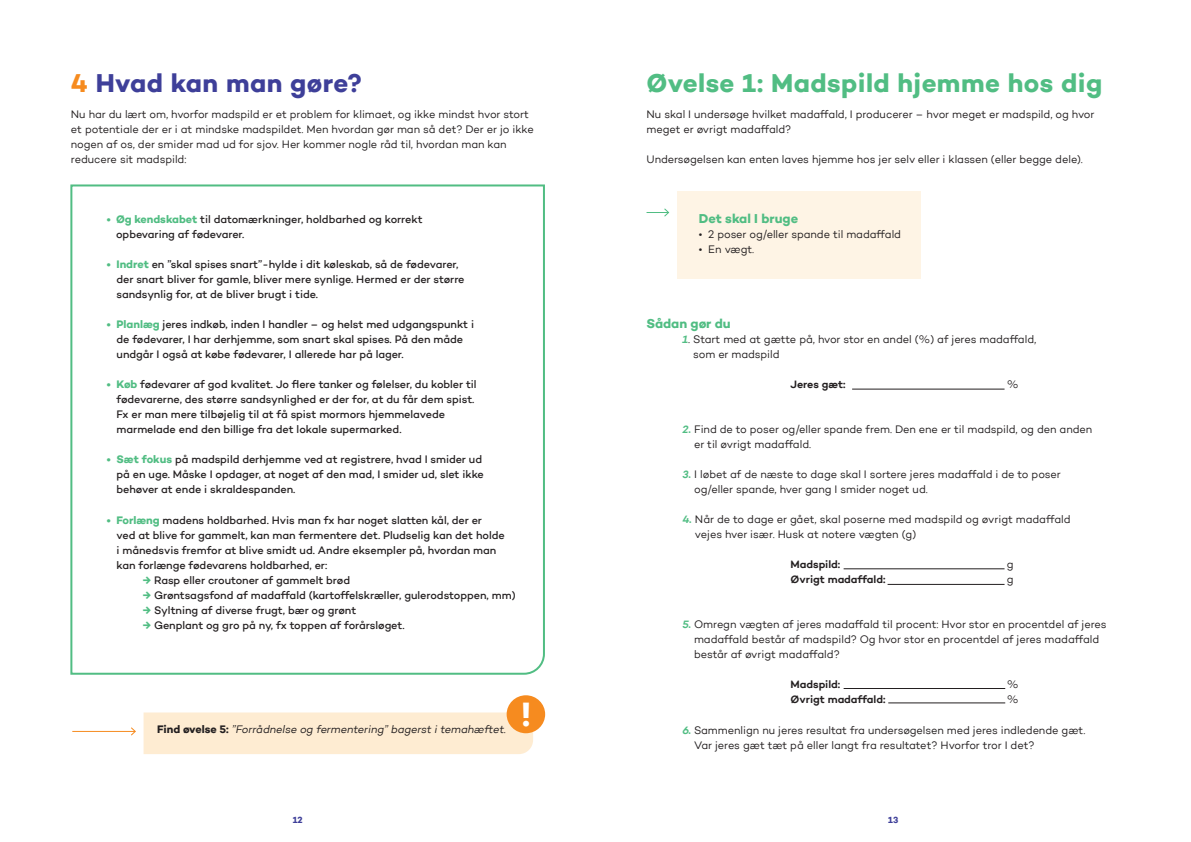
<style>
.page{position:relative;width:1191px;height:842px;background:#fff}
.page>*{position:absolute;margin:0;border:0;box-sizing:border-box;transform-origin:0 0}
.t1{font:700 34px "Campton";color:#fff}
.t2{font:700 26px "Campton";letter-spacing:.015em;color:#51bd83}
.t3{font:700 26px "Campton";letter-spacing:.015em;color:#3e3f99}
.t4{font:700 13px "Campton";letter-spacing:-.005em;color:#51bd83}
.t5{font:500 11px/15px "Campton";letter-spacing:-.005em;color:#231f20}
.t6{font:11px/15px "Campton";letter-spacing:-.005em;color:#231f20}
.t7{font:600 11px "Campton";letter-spacing:-.005em;color:#231f20}
.t8{font:italic 11px "Campton";letter-spacing:-.01em;color:#231f20}
.t9{font:700 9px "Campton";color:#3e3f99}
.s1{color:#f68b1f}
.s2{font-weight:700;color:#51bd83}
.s3{font-weight:700;font-style:normal}
.s4{font-weight:600;font-style:italic;color:#51bd83}
</style>
<div class="page">
<svg style="left:70px;top:184px;width:475px;height:491px"></svg>
<hr style="left:72px;top:731px;width:63px;height:1px;background:#f68b1f">
<svg style="left:130px;top:727px;width:6px;height:9px"></svg>
<div style="left:144px;top:712px;width:389px;height:42px;background:#feecd2"></div>
<div style="left:506px;top:695px;width:39px;height:38px;background:#f68b1f;border-radius:50%"></div>
<div style="left:677px;top:191px;width:243px;height:88px;background:#fef4e5"></div>
<svg style="left:646px;top:208px;width:24px;height:9px"></svg>
<hr style="left:852px;top:389px;width:152px;height:1px;background:#231f20">
<hr style="left:843px;top:568px;width:161px;height:1px;background:#231f20">
<hr style="left:887px;top:584px;width:117px;height:1px;background:#231f20">
<hr style="left:843px;top:688px;width:162px;height:1px;background:#231f20">
<hr style="left:888px;top:702px;width:117px;height:1px;background:#231f20">
<h2 class="t3" style="left:71px;top:66px;width:292px"><span class="s1">4</span> Hvad kan man gøre?</h2>
<p class="t6" style="left:71px;top:107px;width:464px">Nu har du lært om, hvorfor madspild er et problem for klimaet, og ikke mindst hvor stort et potentiale der er i at mindske madspildet. Men hvordan gør man så det? Der er jo ikke nogen af os, der smider mad ud for sjov. Her kommer nogle råd til, hvordan man kan reducere sit madspild:</p>
<p class="t5" style="left:116px;top:212px;width:308px;text-indent:-9px"><span class="s2">• Øg kendskabet</span> til datomærkninger, holdbarhed og korrekt opbevaring af fødevarer.</p>
<p class="t5" style="left:116px;top:257px;width:350px;text-indent:-10px"><span class="s2">• Indret</span> en ”skal spises snart”-hylde i dit køleskab, så de fødevarer, der snart bliver for gamle, bliver mere synlige. Hermed er der større sandsynlig for, at de bliver brugt i tide.</p>
<p class="t5" style="left:116px;top:317px;width:359px;text-indent:-10px"><span class="s2">• Planlæg</span> jeres indkøb, inden I handler – og helst med udgangspunkt i de fødevarer, I har derhjemme, som snart skal spises. På den måde undgår I også at købe fødevarer, I allerede har på lager.</p>
<p class="t5" style="left:116px;top:377px;width:362px;text-indent:-10px"><span class="s2">• Køb</span> fødevarer af god kvalitet. Jo flere tanker og følelser, du kobler til fødevarerne, des større sandsynlighed er der for, at du får dem spist.<br>Fx er man mere tilbøjelig til at få spist mormors hjemmelavede marmelade end den billige fra det lokale supermarked.</p>
<p class="t5" style="left:116px;top:452px;width:369px;text-indent:-10px"><span class="s2">• Sæt fokus</span> på madspild derhjemme ved at registrere, hvad I smider ud på en uge. Måske I opdager, at noget af den mad, I smider ud, slet ikke behøver at ende i skraldespanden.</p>
<p class="t5" style="left:116px;top:512px;width:390px;text-indent:-10px"><span class="s2">• Forlæng</span> madens holdbarhed. Hvis man fx har noget slatten kål, der er<br>ved at blive for gammelt, kan man fermentere det. Pludselig kan det holde i månedsvis fremfor at blive smidt ud. Andre eksempler på, hvordan man kan forlænge fødevarens holdbarhed, er:</p>
<p class="t5" style="left:143px;top:572px;width:209px"><span class="s2">→</span> Rasp eller croutoner af gammelt brød</p>
<p class="t5" style="left:143px;top:587px;width:374px"><span class="s2">→</span> Grøntsagsfond af madaffald (kartoffelskræller, gulerodstoppen, mm)</p>
<p class="t5" style="left:143px;top:602px;width:215px"><span class="s2">→</span> Syltning af diverse frugt, bær og grønt</p>
<p class="t5" style="left:143px;top:617px;width:263px"><span class="s2">→</span> Genplant og gro på ny, fx toppen af forårsløget.</p>
<p class="t8" style="left:157px;top:723px;width:350px"><span class="s3">Find øvelse 5:</span> ”Forrådnelse og fermentering” bagerst i temahæftet.</p>
<h1 class="t1" style="left:521px;top:693px;width:12px">!</h1>
<h2 class="t2" style="left:646px;top:66px;width:457px">Øvelse 1: Madspild hjemme hos dig</h2>
<p class="t6" style="left:646px;top:107px;width:449px">Nu skal I undersøge hvilket madaffald, I producerer – hvor meget er madspild, og hvor meget er øvrigt madaffald?</p>
<p class="t6" style="left:646px;top:152px;width:438px">Undersøgelsen kan enten laves hjemme hos jer selv eller i klassen (eller begge dele).</p>
<p class="t4" style="left:699px;top:211px;width:101px">Det skal I bruge</p>
<p class="t6" style="left:699px;top:227px;width:204px">• 2 poser og/eller spande til madaffald</p>
<p class="t6" style="left:699px;top:242px;width:57px">• En vægt.</p>
<p class="t4" style="left:646px;top:316px;width:86px">Sådan gør du</p>
<p class="t6" style="left:693px;top:332px;width:344px;text-indent:-11px"><span class="s4">1</span>. Start med at gætte på, hvor stor en andel (%) af jeres madaffald, som er madspild</p>
<p class="t7" style="left:790px;top:378px;width:57px">Jeres gæt:</p>
<p class="t6" style="left:1006px;top:377px;width:13px">%</p>
<p class="t6" style="left:694px;top:422px;width:399px;text-indent:-12px"><span class="s4">2.</span> Find de to poser og/eller spande frem. Den ene er til madspild, og den anden er til øvrigt madaffald.</p>
<p class="t6" style="left:694px;top:467px;width:368px;text-indent:-12px"><span class="s4">3.</span> I løbet af de næste to dage skal I sortere jeres madaffald i de to poser og/eller spande, hver gang I smider noget ud.</p>
<p class="t6" style="left:695px;top:512px;width:377px;text-indent:-12px"><span class="s4">4.</span> Når de to dage er gået, skal poserne med madspild og øvrigt madaffald vejes hver især. Husk at notere vægten (g)</p>
<p class="t7" style="left:790px;top:558px;width:51px">Madspild:</p>
<p class="t6" style="left:1006px;top:557px;width:8px">g</p>
<p class="t7" style="left:790px;top:573px;width:96px">Øvrigt madaffald:</p>
<p class="t6" style="left:1006px;top:572px;width:8px">g</p>
<p class="t6" style="left:694px;top:617px;width:414px;text-indent:-11px"><span class="s4">5.</span> Omregn vægten af jeres madaffald til procent: Hvor stor en procentdel af jeres madaffald består af madspild? Og hvor stor en procentdel af jeres madaffald består af øvrigt madaffald?</p>
<p class="t7" style="left:790px;top:678px;width:51px">Madspild:</p>
<p class="t6" style="left:1006px;top:677px;width:13px">%</p>
<p class="t7" style="left:790px;top:693px;width:96px">Øvrigt madaffald:</p>
<p class="t6" style="left:1006px;top:692px;width:13px">%</p>
<p class="t6" style="left:694px;top:722px;width:393px;text-indent:-12px"><span class="s4">6.</span> Sammenlign nu jeres resultat fra undersøgelsen med jeres indledende gæt.<br>Var jeres gæt tæt på eller langt fra resultatet? Hvorfor tror I det?</p>
<p class="t9" style="left:293px;top:815px;width:11px">12</p>
<p class="t9" style="left:888px;top:815px;width:11px">13</p>
</div>
